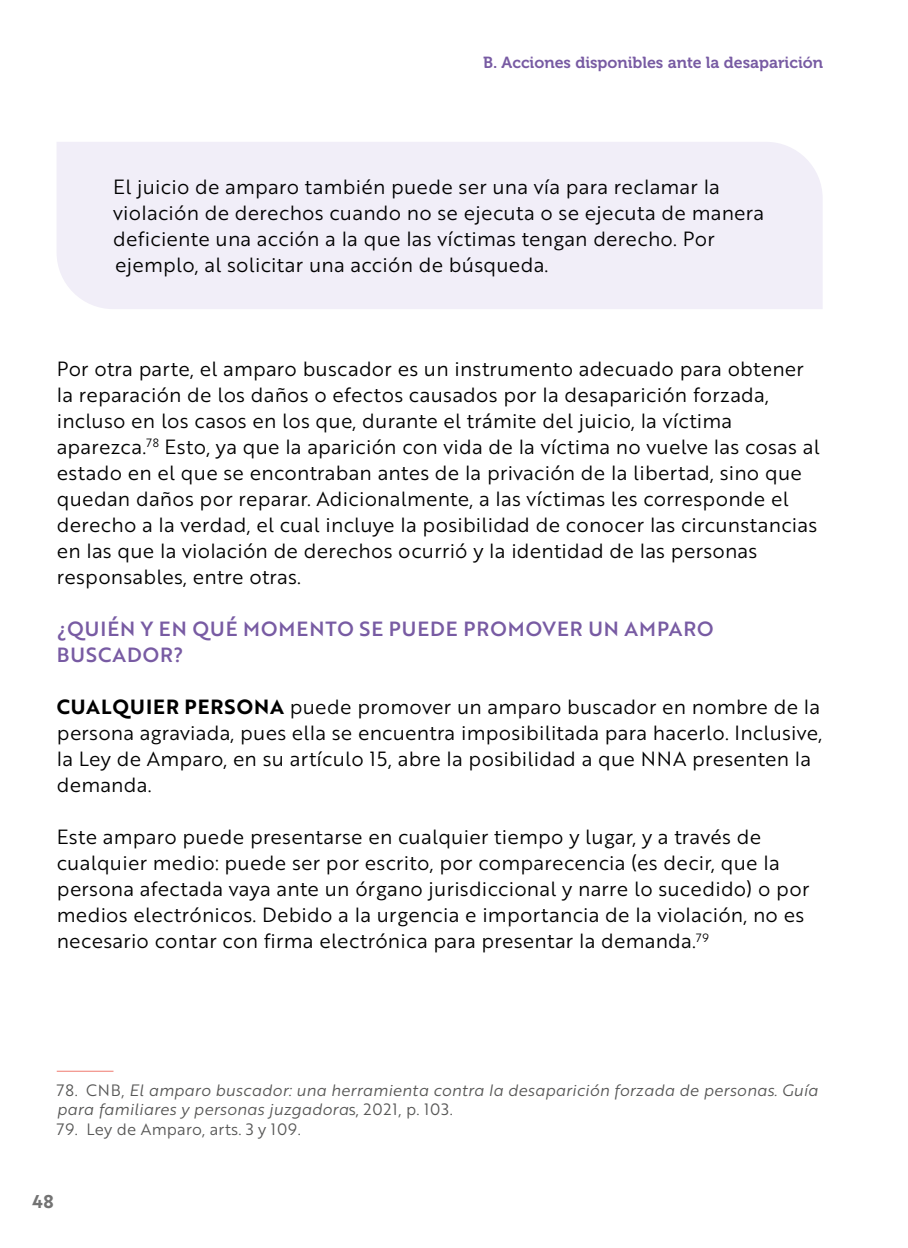
<style>
.page{position:relative;width:908px;height:1248px;background:#fff}
.page>*{position:absolute;margin:0;border:0;box-sizing:border-box;transform-origin:0 0}
.Texto_General{font:20px/26px "Brother 1816 Book";letter-spacing:.01em;color:#000}
.pregunta{font:20px/26px "Brother 1816 Medium";letter-spacing:.05em;color:#785ba3}
.t1{font:18px "Brother 1816 Bold";color:#737373}
.Nota-alpie{font:16px/19.2px "Brother 1816 Book Italic";letter-spacing:.01em;color:#575756}
.t2{font:16px "Museo 700";color:#785ba3}
.Nota-alpie-2{font:16px "Brother 1816 Book";letter-spacing:.01em;color:#575756}
.s1{font-family:"Brother 1816 Bold"}
.s2{font-family:"Brother 1816 Book"}
</style>
<div class="page">
<hr style="left:57px;top:1070px;width:56px;height:1px;background:#ef7a6f">
<div style="left:57px;top:142px;width:765px;height:167px;background:#f1eef8"></div>
<p class="t2" style="left:483px;top:54px;width:341px">B. Acciones disponibles ante la desaparición</p>
<p class="Texto_General" style="left:113px;top:173px;width:652px">El juicio de amparo también puede ser una vía para reclamar la violación de derechos cuando no se ejecuta o se ejecuta de manera deficiente una acción a la que las víctimas tengan derecho. Por ejemplo, al solicitar una acción de búsqueda.</p>
<p class="Texto_General" style="left:57px;top:354px;width:764px">Por otra parte, el amparo buscador es un instrumento adecuado para obtener la reparación de los daños o efectos causados por la desaparición forzada, incluso en los casos en los que, durante el trámite del juicio, la víctima aparezca.<sup>78</sup> Esto, ya que la aparición con vida de la víctima no vuelve las cosas al estado en el que se encontraban antes de la privación de la libertad, sino que quedan daños por reparar. Adicionalmente, a las víctimas les corresponde el derecho a la verdad, el cual incluye la posibilidad de conocer las circunstancias en las que la violación de derechos ocurrió y la identidad de las personas responsables, entre otras.</p>
<p class="pregunta" style="left:57px;top:615px;width:658px">¿QUIÉN Y EN QUÉ MOMENTO SE PUEDE PROMOVER UN AMPARO<br>BUSCADOR?</p>
<p class="Texto_General" style="left:57px;top:693px;width:766px"><span class="s1">CUALQUIER PERSONA</span> puede promover un amparo buscador en nombre de la persona agraviada, pues ella se encuentra imposibilitada para hacerlo. Inclusive, la Ley de Amparo, en su artículo 15, abre la posibilidad a que NNA presenten la demanda.</p>
<p class="Texto_General" style="left:57px;top:823px;width:753px">Este amparo puede presentarse en cualquier tiempo y lugar, y a través de cualquier medio: puede ser por escrito, por comparecencia (es decir, que la persona afectada vaya ante un órgano jurisdiccional y narre lo sucedido) o por medios electrónicos. Debido a la urgencia e importancia de la violación, no es necesario contar con firma electrónica para presentar la demanda.<sup>79</sup></p>
<p class="Nota-alpie" style="left:57px;top:1079px;width:762px"><span class="s2">78. CNB,</span> El amparo buscador: una herramienta contra la desaparición forzada de personas. Guía para familiares y personas juzgadora<span class="s2">s, 2021, p. 103.</span></p>
<p class="Nota-alpie-2" style="left:57px;top:1116px;width:245px">79. Ley de Amparo, arts. 3 y 109.</p>
<p class="t1" style="left:32px;top:1187px;width:23px">48</p>
</div>
